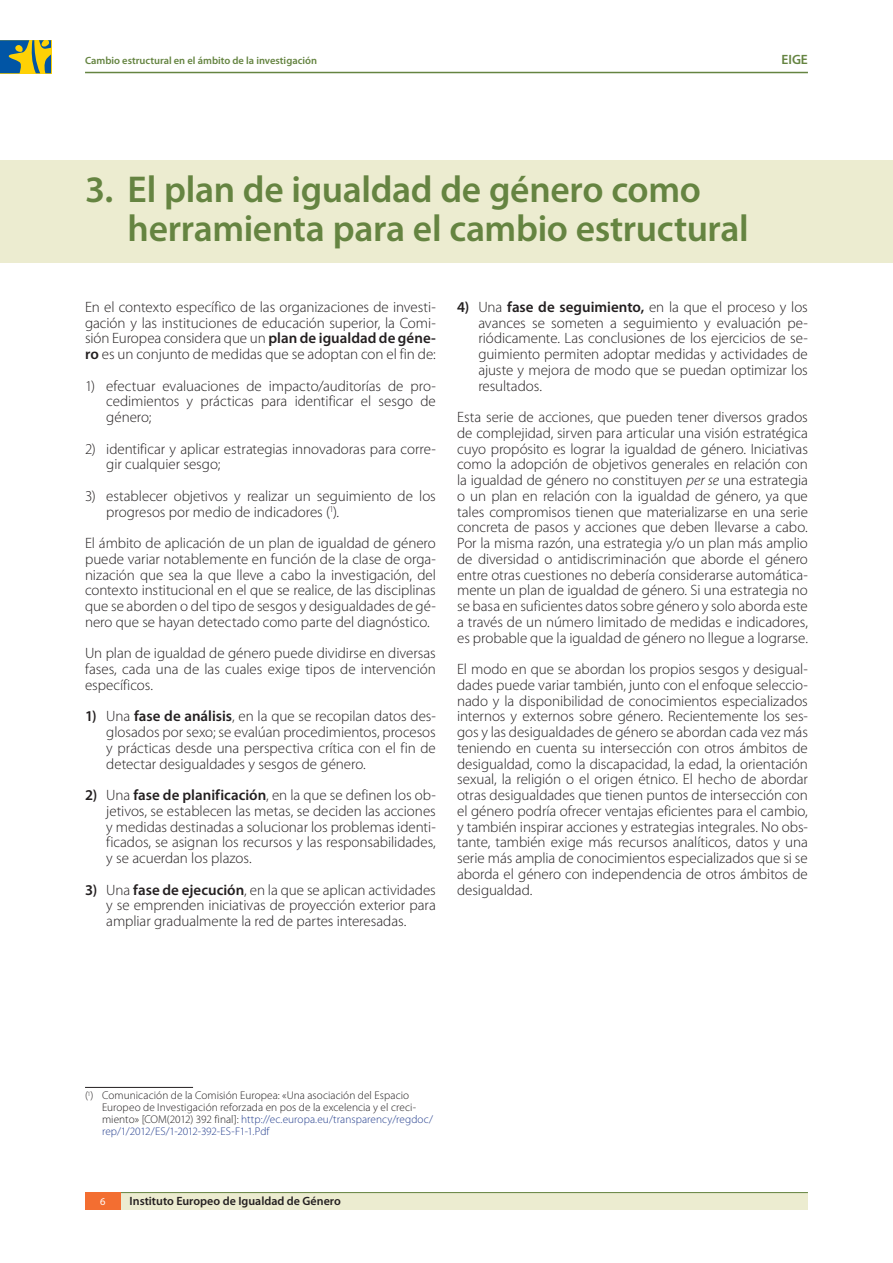
<style>
.page{position:relative;width:893px;height:1263px;background:#fff}
.page>*{position:absolute;margin:0;border:0;box-sizing:border-box;transform-origin:0 0}
.Title_1_Left{font:600 37.5px/39px "Myriad Pro";letter-spacing:-.01em;color:#658441}
.Body_text{font:300 15px/15.8px "Myriad Pro";letter-spacing:-.005em;color:#231f20;text-align:justify}
.text_bullet_1{font:300 15px/15.8px "Myriad Pro";letter-spacing:-.005em;color:#231f20;text-align:justify}
.t1{font:600 13.5px "Myriad Pro";color:#658441}
.t2{font:600 12px "Myriad Pro";color:#231f20}
.Footnote{font:300 11.25px/12px "Myriad Pro";letter-spacing:.005em;color:#231f20}
.t3{font:600 10.5px "Myriad Pro";color:#658441}
.t4{font:10.5px "Myriad Pro";color:#fff}
.s1{font-weight:600}
.s2{font-style:italic}
.s3{color:#253f8e}
</style>
<div class="page">
<hr style="left:85px;top:72px;width:723px;height:1px;background:#658441">
<svg style="left:0;top:40px;width:51px;height:33px;background:#778e5a"></svg>
<div style="left:113px;top:1192px;width:695px;height:18px;background:#ececd0"></div>
<hr style="left:120px;top:1192px;width:688px;height:1px;background:#658441">
<div style="left:85px;top:1192px;width:36px;height:18px;background:#f36e31"></div>
<div style="left:0;top:161px;width:893px;height:102px;background:#ececd0"></div>
<hr style="left:85px;top:1087px;width:108px;height:1px;background:#231f20">
<p class="t3" style="left:85px;top:54px;width:233px">Cambio estructural en el ámbito de la investigación</p>
<p class="t1" style="left:781px;top:52px;width:28px">EIGE</p>
<p class="Title_1_Left" style="left:128px;top:170px;width:623px;text-indent:-43px">3. El plan de igualdad de género como herramienta para el cambio estructural</p>
<p class="Body_text" style="left:85px;top:299px;width:352px">En el contexto específico de las organizaciones de investi&shy;gación y las instituciones de educación superior, la Comi&shy;sión Europea considera que un <span class="s1">plan de igualdad de géne&shy;ro</span> es un conjunto de medidas que se adoptan con el fin de:</p>
<p class="text_bullet_1" style="left:106px;top:378px;width:331px;text-indent:-21px">1) efectuar evaluaciones de impacto/auditorías de pro&shy;cedimientos y prácticas para identificar el sesgo de género;</p>
<p class="text_bullet_1" style="left:106px;top:441px;width:331px;text-indent:-21px">2) identificar y aplicar estrategias innovadoras para corre&shy;gir cualquier sesgo;</p>
<p class="text_bullet_1" style="left:106px;top:488px;width:331px;text-indent:-21px">3) establecer objetivos y realizar un seguimiento de los progresos por medio de indicadores (<sup>1</sup>).</p>
<p class="Body_text" style="left:85px;top:535px;width:352px">El ámbito de aplicación de un plan de igualdad de género puede variar notablemente en función de la clase de orga&shy;nización que sea la que lleve a cabo la investigación, del contexto institucional en el que se realice, de las disciplinas que se aborden o del tipo de sesgos y desigualdades de gé&shy;nero que se hayan detectado como parte del diagnóstico.</p>
<p class="Body_text" style="left:85px;top:646px;width:352px">Un plan de igualdad de género puede dividirse en diversas fases, cada una de las cuales exige tipos de intervención específicos.</p>
<p class="text_bullet_1" style="left:106px;top:709px;width:331px;text-indent:-21px"><span class="s1">1)</span> Una <span class="s1">fase de análisis</span>, en la que se recopilan datos des&shy;glosados por sexo; se evalúan procedimientos, procesos y prácticas desde una perspectiva crítica con el fin de detectar desigualdades y sesgos de género.</p>
<p class="text_bullet_1" style="left:106px;top:787px;width:331px;text-indent:-21px"><span class="s1">2)</span> Una <span class="s1">fase de planificación</span>, en la que se definen los ob&shy;jetivos, se establecen las metas, se deciden las acciones y medidas destinadas a solucionar los problemas identi&shy;ficados, se asignan los recursos y las responsabilidades, y se acuerdan los plazos.</p>
<p class="text_bullet_1" style="left:106px;top:882px;width:331px;text-indent:-21px"><span class="s1">3)</span> Una <span class="s1">fase de ejecución</span>, en la que se aplican actividades y se emprenden iniciativas de proyección exterior para ampliar gradualmente la red de partes interesadas.</p>
<p class="text_bullet_1" style="left:478px;top:299px;width:331px;text-indent:-21px"><span class="s1">4)</span> Una <span class="s1">fase de seguimiento,</span> en la que el proceso y los avances se someten a seguimiento y evaluación pe&shy;riódicamente. Las conclusiones de los ejercicios de se&shy;guimiento permiten adoptar medidas y actividades de ajuste y mejora de modo que se puedan optimizar los resultados.</p>
<p class="Body_text" style="left:457px;top:409px;width:352px">Esta serie de acciones, que pueden tener diversos grados de complejidad, sirven para articular una visión estratégica cuyo propósito es lograr la igualdad de género. Iniciativas como la adopción de objetivos generales en relación con la igualdad de género no constituyen <span class="s2">per se</span> una estrategia o un plan en relación con la igualdad de género, ya que tales compromisos tienen que materializarse en una serie concreta de pasos y acciones que deben llevarse a cabo.<br>Por la misma razón, una estrategia y/o un plan más amplio de diversidad o antidiscriminación que aborde el género entre otras cuestiones no debería considerarse automática&shy;mente un plan de igualdad de género. Si una estrategia no se basa en suficientes datos sobre género y solo aborda este a través de un número limitado de medidas e indicadores, es probable que la igualdad de género no llegue a lograrse.</p>
<p class="Body_text" style="left:457px;top:661px;width:352px">El modo en que se abordan los propios sesgos y desigual&shy;dades puede variar también, junto con el enfoque seleccio&shy;nado y la disponibilidad de conocimientos especializados internos y externos sobre género. Recientemente los ses&shy;gos y las desigualdades de género se abordan cada vez más teniendo en cuenta su intersección con otros ámbitos de desigualdad, como la discapacidad, la edad, la orientación sexual, la religión o el origen étnico. El hecho de abordar otras desigualdades que tienen puntos de intersección con el género podría ofrecer ventajas eficientes para el cambio, y también inspirar acciones y estrategias integrales. No obs&shy;tante, también exige más recursos analíticos, datos y una serie más amplia de conocimientos especializados que si se aborda el género con independencia de otros ámbitos de desigualdad.</p>
<p class="Footnote" style="left:102px;top:1090px;width:333px;text-indent:-17px">(<sup>1</sup>) Comunicación de la Comisión Europea: «Una asociación del Espacio Europeo de Investigación reforzada en pos de la excelencia y el creci&shy;miento» [COM(2012) 392 final]: <span class="s3">http://ec.europa.eu/transparency/regdoc/ rep/1/2012/ES/1-2012-392-ES-F1-1.Pdf</span></p>
<p class="t4" style="left:100px;top:1195px;width:7px">6</p>
<p class="t2" style="left:130px;top:1194px;width:213px">Instituto Europeo de Igualdad de Género</p>
</div>
